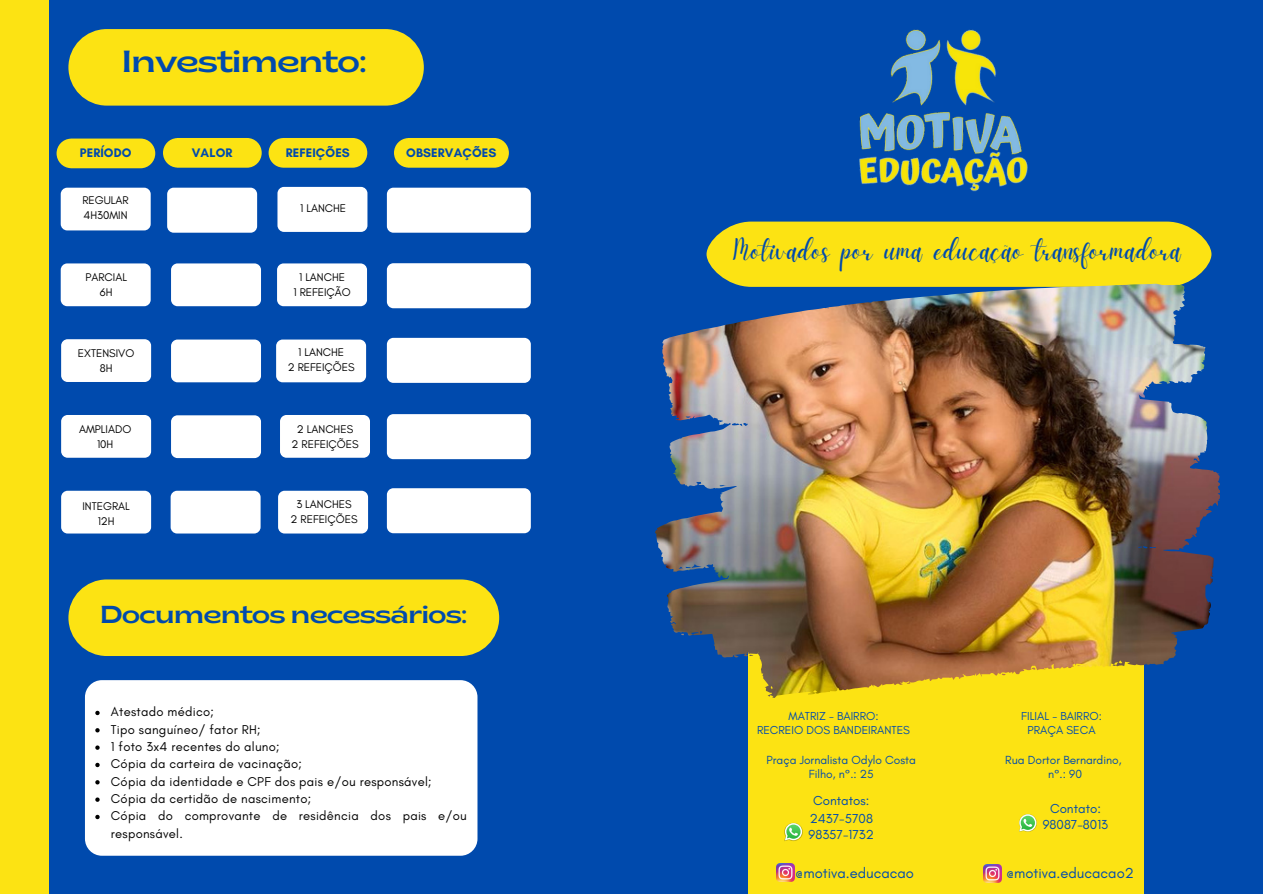
<style>
.page{position:relative;width:1263px;height:894px;background:#fff}
.page>*{position:absolute;margin:0;border:0;box-sizing:border-box;transform-origin:0 0}
.t1{font:semi-expanded 30.45px "Brice";letter-spacing:-.04em;color:#004aad}
.t2{font:29.55px "Daydream";letter-spacing:.02em;color:#004aad}
.t3{font:semi-expanded 24.45px "Brice";letter-spacing:-.04em;color:#004aad}
.t4{font:14.7px "Glacial Indifference";color:#004aad}
.t5{font:13.2px/17.4px "Glacial Indifference";color:#004aad}
.t6{font:13.05px/17.2px "Glacial Indifference";letter-spacing:.02em;color:#000}
.t7{font:700 12.6px "Glacial Indifference";letter-spacing:.01em;color:#004aad}
.t8{font:12px/14px "Glacial Indifference";color:#004aad;text-align:center}
.t9{font:11.7px/13.8px "Glacial Indifference";color:#004aad;text-align:center}
.t10{font:11.4px/15.1px "Glacial Indifference";color:#000;text-align:center}
</style>
<div class="page">
<img style="left:48px;top:0;width:1215px;height:893px">
<svg style="left:748px;top:607px;width:396px;height:286px;background:#e4c51b"></svg>
<svg style="left:706px;top:221px;width:505px;height:66px;background:#edda1c"></svg>
<img style="left:1139px;top:306px;width:81px;height:180px">
<img style="left:776px;top:863px;width:18px;height:18px">
<div style="left:0;top:0;width:48px;height:893px;background:#fce313"></div>
<div style="left:68px;top:29px;width:356px;height:77px;background:#fce313;border-radius:38px"></div>
<img style="left:784px;top:822px;width:19px;height:19px">
<svg style="left:785px;top:822px;width:17px;height:18px"></svg>
<div style="left:394px;top:138px;width:115px;height:30px;background:#fce313;border-radius:15px"></div>
<div style="left:61px;top:188px;width:90px;height:42px;background:#fff;border-radius:6px"></div>
<div style="left:269px;top:138px;width:98px;height:30px;background:#fce313;border-radius:15px"></div>
<div style="left:163px;top:138px;width:99px;height:30px;background:#fce313;border-radius:15px"></div>
<div style="left:57px;top:138px;width:98px;height:30px;background:#fce313;border-radius:15px"></div>
<div style="left:167px;top:188px;width:90px;height:45px;background:#fff;border-radius:7px"></div>
<div style="left:277px;top:187px;width:90px;height:45px;background:#fff;border-radius:7px"></div>
<div style="left:387px;top:188px;width:144px;height:45px;background:#fff;border-radius:7px"></div>
<div style="left:61px;top:263px;width:90px;height:43px;background:#fff;border-radius:6px"></div>
<div style="left:171px;top:263px;width:90px;height:43px;background:#fff;border-radius:6px"></div>
<div style="left:61px;top:339px;width:90px;height:43px;background:#fff;border-radius:6px"></div>
<div style="left:61px;top:415px;width:90px;height:42px;background:#fff;border-radius:6px"></div>
<div style="left:171px;top:339px;width:90px;height:43px;background:#fff;border-radius:6px"></div>
<div style="left:276px;top:339px;width:90px;height:43px;background:#fff;border-radius:6px"></div>
<div style="left:277px;top:263px;width:90px;height:43px;background:#fff;border-radius:6px"></div>
<div style="left:171px;top:415px;width:90px;height:43px;background:#fff;border-radius:6px"></div>
<div style="left:280px;top:415px;width:90px;height:42px;background:#fff;border-radius:6px"></div>
<div style="left:278px;top:490px;width:90px;height:43px;background:#fff;border-radius:6px"></div>
<div style="left:171px;top:490px;width:90px;height:43px;background:#fff;border-radius:6px"></div>
<div style="left:61px;top:490px;width:90px;height:43px;background:#fff;border-radius:6px"></div>
<div style="left:387px;top:263px;width:144px;height:45px;background:#fff;border-radius:7px"></div>
<div style="left:387px;top:338px;width:144px;height:45px;background:#fff;border-radius:7px"></div>
<div style="left:387px;top:414px;width:144px;height:45px;background:#fff;border-radius:7px"></div>
<div style="left:387px;top:488px;width:144px;height:45px;background:#fff;border-radius:7px"></div>
<div style="left:68px;top:579px;width:431px;height:76px;background:#fce313;border-radius:38px"></div>
<div style="left:85px;top:680px;width:392px;height:175px;background:#fff;border-radius:17px"></div>
<img style="left:801px;top:0;width:285px;height:220px">
<svg style="left:95px;top:710px;width:5px;height:5px"></svg>
<svg style="left:95px;top:728px;width:5px;height:4px"></svg>
<svg style="left:95px;top:745px;width:5px;height:4px"></svg>
<svg style="left:95px;top:762px;width:5px;height:5px"></svg>
<svg style="left:95px;top:780px;width:5px;height:4px"></svg>
<svg style="left:95px;top:797px;width:5px;height:4px"></svg>
<svg style="left:95px;top:814px;width:5px;height:4px"></svg>
<img style="left:1018px;top:813px;width:20px;height:19px">
<svg style="left:1019px;top:814px;width:17px;height:17px"></svg>
<img style="left:983px;top:863px;width:18px;height:18px">
<h1 class="t1" style="left:122px;top:49px;width:247px">Investimento:</h1>
<p class="t7" style="left:80px;top:145px;width:53px">PERÍODO</p>
<p class="t7" style="left:192px;top:145px;width:42px">VALOR</p>
<p class="t7" style="left:286px;top:145px;width:66px">REFEIÇÕES</p>
<p class="t7" style="left:406px;top:145px;width:92px">OBSERVAÇÕES</p>
<p class="t10" style="left:82px;top:192px;width:48px;text-align:left">REGULAR<br>4H30MIN</p>
<p class="t10" style="left:300px;top:200px;width:48px">1 LANCHE</p>
<p class="t10" style="left:85px;top:269px;width:43px">PARCIAL<br>6H</p>
<p class="t10" style="left:293px;top:269px;width:59px">1 LANCHE<br>1 REFEIÇÃO</p>
<p class="t10" style="left:78px;top:345px;width:58px">EXTENSIVO<br>8H</p>
<p class="t10" style="left:288px;top:344px;width:69px">1 LANCHE<br>2 REFEIÇÕES</p>
<p class="t10" style="left:79px;top:421px;width:54px">AMPLIADO<br>10H</p>
<p class="t10" style="left:292px;top:421px;width:69px">2 LANCHES<br>2 REFEIÇÕES</p>
<p class="t10" style="left:82px;top:498px;width:49px">INTEGRAL<br>12H</p>
<p class="t10" style="left:290px;top:496px;width:69px">3 LANCHES<br>2 REFEIÇÕES</p>
<h3 class="t3" style="left:100px;top:604px;width:369px">Documentos necessários:</h3>
<h2 class="t2" style="left:733px;top:233px;width:449px">Motivados por uma educação transformadora</h2>
<p class="t6" style="left:111px;top:702px;width:357px">Atestado médico;<br>Tipo sanguíneo/ fator RH;<br>1 foto 3x4 recentes do aluno;<br>Cópia da carteira de vacinação;<br>Cópia da identidade e CPF dos pais e/ou responsável;<br>Cópia da certidão de nascimento;<br>Cópia do comprovante de residência dos pais e/ou responsável.</p>
<p class="t9" style="left:757px;top:709px;width:154px">MATRIZ - BAIRRO:<br>RECREIO DOS BANDEIRANTES</p>
<p class="t9" style="left:1021px;top:709px;width:82px">FILIAL - BAIRRO:<br>PRAÇA SECA</p>
<p class="t8" style="left:767px;top:753px;width:151px">Praça Jornalista Odylo Costa<br>Filho, n°.: 25</p>
<p class="t8" style="left:1005px;top:753px;width:118px">Rua Dortor Bernardino, n°.: 90</p>
<p class="t5" style="left:1043px;top:799px;width:67px;line-height:15.9px;text-align:center">Contato:<br>98087-8013</p>
<p class="t4" style="left:1006px;top:863px;width:129px">@motiva.educacao2</p>
<p class="t5" style="left:810px;top:791px;width:65px">Contatos:<br>2437-5708</p>
<p class="t5" style="left:809px;top:825px;width:67px">98357-1732</p>
<p class="t4" style="left:795px;top:863px;width:120px">@motiva.educacao</p>
</div>
